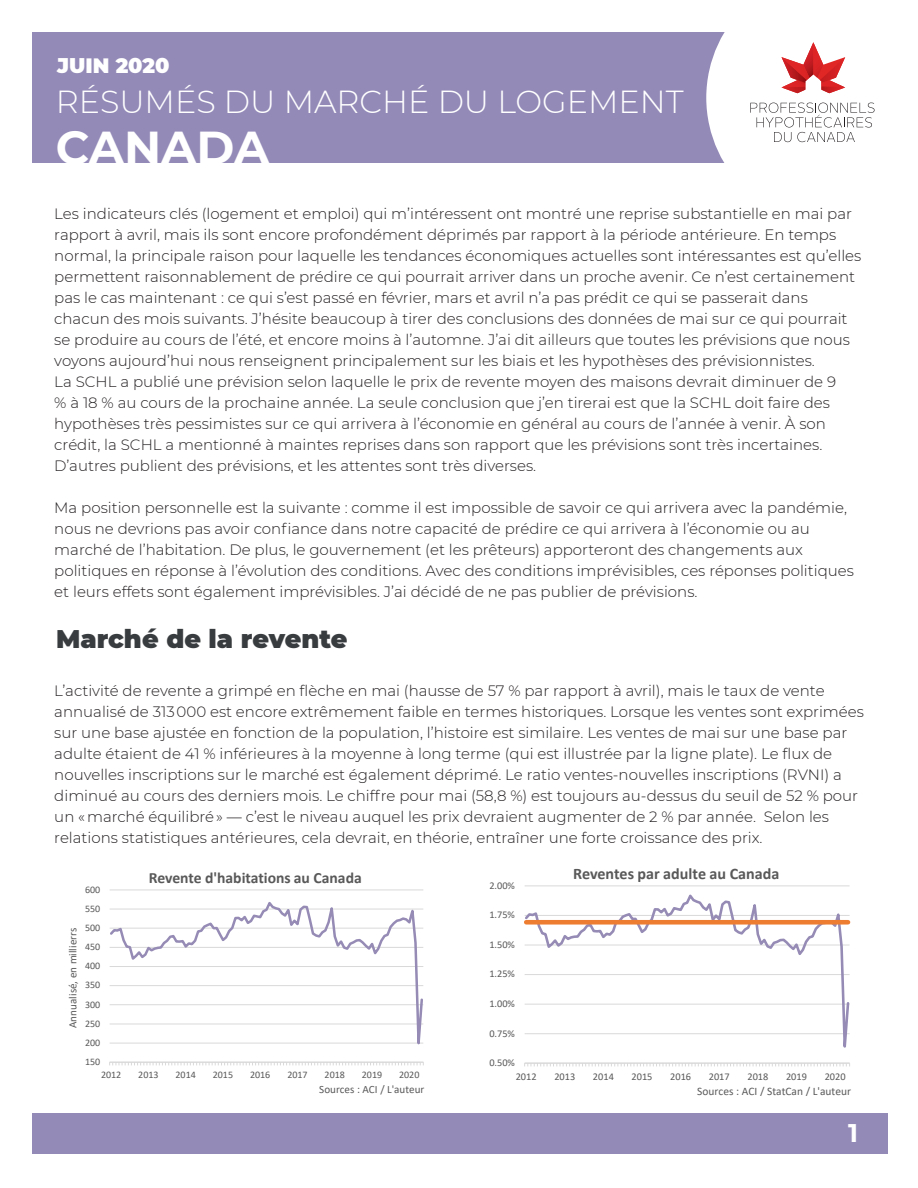
<style>
.page{position:relative;width:918px;height:1188px;background:#fff}
.page>*{position:absolute;margin:0;border:0;box-sizing:border-box;transform-origin:0 0}
.t1{font:700 46.05px "Montserrat";color:#fff}
.t2{font:300 31.8px "Montserrat";color:#fff}
.t3{font:900 25.5px "Montserrat";color:#393c3f}
.t4{font:700 25.5px "Montserrat";color:#fff}
.t5{font:900 20.7px "Montserrat";color:#fff}
.t6{font:700 16.05px "Calibri";color:#595959}
.t7{font:700 15.6px "Calibri";color:#595959}
.t8{font:300 15px/21px "Montserrat";color:#231f20}
.t9{font:11.4px "Calibri";color:#595959}
.t10{font:11.1px "Calibri";color:#595959}
.t11{font:10.35px "Calibri";color:#595959}
.t12{font:10.05px "Calibri";color:#595959}
</style>
<div class="page">
<div style="left:32px;top:32px;width:850px;height:131px;background:#948ab8"></div>
<div style="left:33px;top:1113px;width:855px;height:40px;background:#948ab8"></div>
<div style="left:706px;top:32px;width:176px;height:131px;background:#fff"></div>
<svg style="left:782px;top:42px;width:63px;height:51px;background:#e99697"></svg>
<svg style="left:750px;top:103px;width:125px;height:39px;background:#e9e8e8"></svg>
<hr style="left:110px;top:890px;width:313px;height:1px;background:#d9d9d9">
<svg style="left:109px;top:1062px;width:315px;height:3px"></svg>
<svg style="left:110px;top:902px;width:314px;height:161px"></svg>
<svg style="left:524px;top:885px;width:327px;height:182px"></svg>
<p class="t5" style="left:57px;top:51px;width:114px">JUIN 2020</p>
<p class="t2" style="left:56px;top:80px;width:629px">RÉSUMÉS DU MARCHÉ DU LOGEMENT</p>
<p class="t1" style="left:56px;top:114px;width:215px">CANADA</p>
<p class="t8" style="left:54px;top:203px;width:809px">Les indicateurs clés (logement et emploi) qui m’intéressent ont montré une reprise substantielle en mai par rapport à avril, mais ils sont encore profondément déprimés par rapport à la période antérieure. En temps normal, la principale raison pour laquelle les tendances économiques actuelles sont intéressantes est qu’elles permettent raisonnablement de prédire ce qui pourrait arriver dans un proche avenir. Ce n’est certainement pas le cas maintenant : ce qui s’est passé en février, mars et avril n’a pas prédit ce qui se passerait dans chacun des mois suivants. J’hésite beaucoup à tirer des conclusions des données de mai sur ce qui pourrait se produire au cours de l’été, et encore moins à l’automne. J’ai dit ailleurs que toutes les prévisions que nous voyons aujourd’hui nous renseignent principalement sur les biais et les hypothèses des prévisionnistes.<br>La SCHL a publié une prévision selon laquelle le prix de revente moyen des maisons devrait diminuer de 9<br>% à 18 % au cours de la prochaine année. La seule conclusion que j’en tirerai est que la SCHL doit faire des hypothèses très pessimistes sur ce qui arrivera à l’économie en général au cours de l’année à venir. À son crédit, la SCHL a mentionné à maintes reprises dans son rapport que les prévisions sont très incertaines.<br>D’autres publient des prévisions, et les attentes sont très diverses.</p>
<p class="t8" style="left:54px;top:497px;width:801px">Ma position personnelle est la suivante : comme il est impossible de savoir ce qui arrivera avec la pandémie, nous ne devrions pas avoir confiance dans notre capacité de prédire ce qui arrivera à l’économie ou au marché de l’habitation. De plus, le gouvernement (et les prêteurs) apporteront des changements aux politiques en réponse à l’évolution des conditions. Avec des conditions imprévisibles, ces réponses politiques et leurs effets sont également imprévisibles. J’ai décidé de ne pas publier de prévisions.</p>
<p class="t3" style="left:56px;top:620px;width:293px">Marché de la revente</p>
<p class="t8" style="left:54px;top:680px;width:811px">L’activité de revente a grimpé en flèche en mai (hausse de 57 % par rapport à avril), mais le taux de vente annualisé de 313 000 est encore extrêmement faible en termes historiques. Lorsque les ventes sont exprimées sur une base ajustée en fonction de la population, l’histoire est similaire. Les ventes de mai sur une base par adulte étaient de 41 % inférieures à la moyenne à long terme (qui est illustrée par la ligne plate). Le flux de nouvelles inscriptions sur le marché est également déprimé. Le ratio ventes-nouvelles inscriptions (RVNI) a diminué au cours des derniers mois. Le chiffre pour mai (58,8 %) est toujours au-dessus du seuil de 52 % pour un « marché équilibré » — c’est le niveau auquel les prix devraient augmenter de 2 % par année. Selon les relations statistiques antérieures, cela devrait, en théorie, entraîner une forte croissance des prix.</p>
<p class="t12" style="left:85px;top:882px;width:17px">600</p>
<p class="t12" style="left:85px;top:902px;width:17px">550</p>
<p class="t12" style="left:85px;top:921px;width:17px">500</p>
<p class="t10" style="left:65px;top:1028px;width:102px;rotate:-90deg">Annualisé, en millierrs</p>
<p class="t12" style="left:85px;top:940px;width:17px">450</p>
<p class="t12" style="left:85px;top:959px;width:17px">400</p>
<p class="t12" style="left:85px;top:978px;width:17px">350</p>
<p class="t12" style="left:85px;top:997px;width:17px">300</p>
<p class="t12" style="left:85px;top:1016px;width:17px">250</p>
<p class="t12" style="left:85px;top:1036px;width:17px">200</p>
<p class="t12" style="left:85px;top:1055px;width:17px">150</p>
<p class="t7" style="left:149px;top:867px;width:215px">Revente d'habitations au Canada</p>
<p class="t12" style="left:101px;top:1068px;width:22px">2012</p>
<p class="t12" style="left:138px;top:1068px;width:22px">2013</p>
<p class="t12" style="left:176px;top:1068px;width:22px">2014</p>
<p class="t12" style="left:213px;top:1068px;width:22px">2015</p>
<p class="t12" style="left:250px;top:1068px;width:22px">2016</p>
<p class="t12" style="left:287px;top:1068px;width:22px">2017</p>
<p class="t12" style="left:325px;top:1068px;width:22px">2018</p>
<p class="t12" style="left:362px;top:1068px;width:22px">2019</p>
<p class="t12" style="left:399px;top:1068px;width:22px">2020</p>
<p class="t10" style="left:319px;top:1082px;width:107px">Sources : ACI / L'auteur</p>
<p class="t11" style="left:489px;top:878px;width:27px">2.00%</p>
<p class="t11" style="left:489px;top:908px;width:27px">1.75%</p>
<p class="t11" style="left:489px;top:937px;width:27px">1.50%</p>
<p class="t11" style="left:489px;top:967px;width:27px">1.25%</p>
<p class="t11" style="left:489px;top:996px;width:27px">1.00%</p>
<p class="t11" style="left:489px;top:1026px;width:27px">0.75%</p>
<p class="t11" style="left:489px;top:1055px;width:27px">0.50%</p>
<p class="t6" style="left:573px;top:862px;width:208px">Reventes par adulte au Canada</p>
<p class="t11" style="left:516px;top:1069px;width:22px">2012</p>
<p class="t11" style="left:554px;top:1069px;width:22px">2013</p>
<p class="t11" style="left:593px;top:1069px;width:22px">2014</p>
<p class="t11" style="left:632px;top:1069px;width:22px">2015</p>
<p class="t11" style="left:670px;top:1069px;width:22px">2016</p>
<p class="t11" style="left:709px;top:1069px;width:22px">2017</p>
<p class="t11" style="left:747px;top:1069px;width:22px">2018</p>
<p class="t11" style="left:786px;top:1069px;width:22px">2019</p>
<p class="t11" style="left:825px;top:1069px;width:22px">2020</p>
<p class="t9" style="left:697px;top:1084px;width:155px">Sources : ACI / StatCan / L'auteur</p>
<p class="t4" style="left:848px;top:1115px;width:11px">1</p>
</div>
